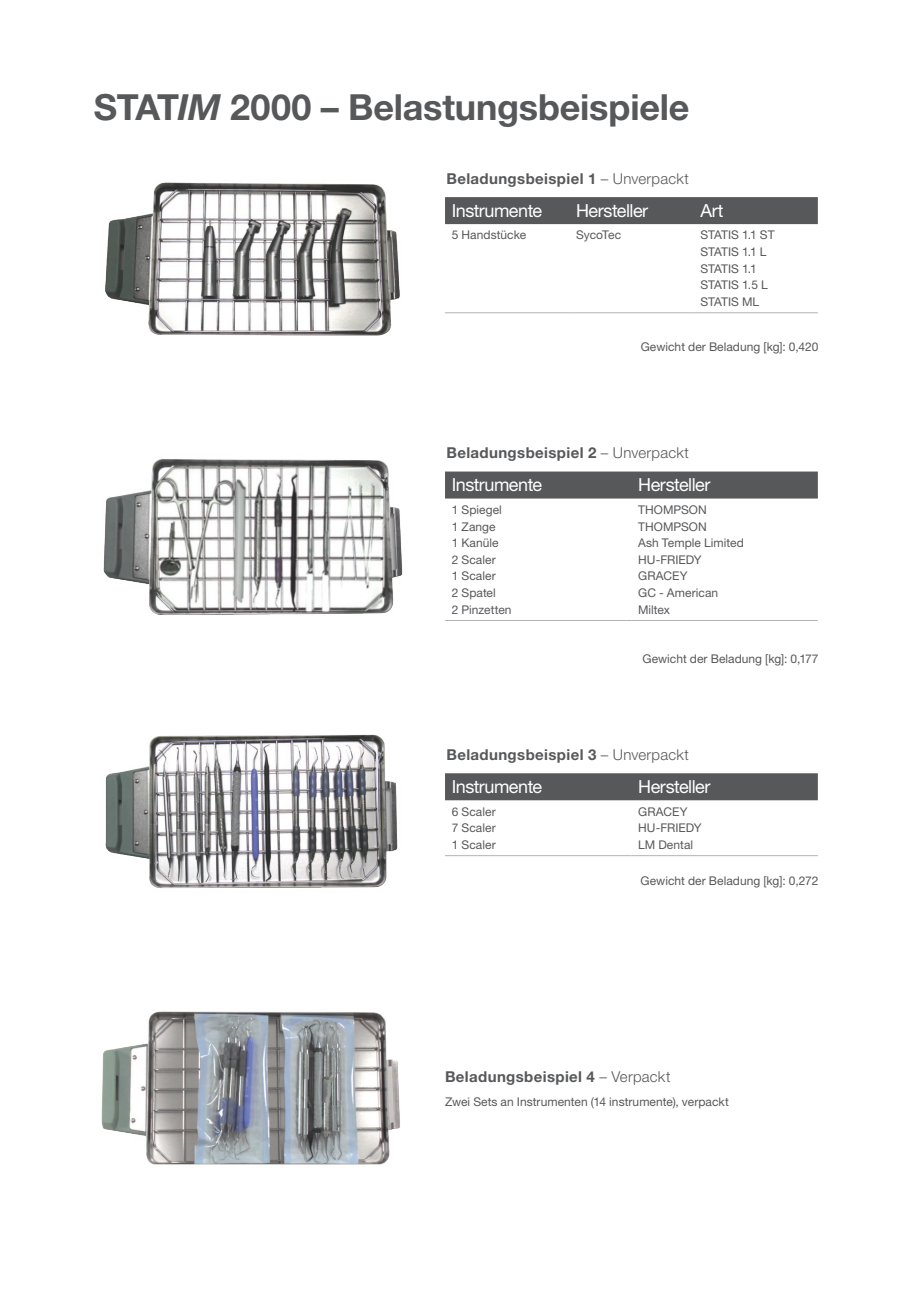
<style>
.page{position:relative;width:919px;height:1289px;background:#fff}
.page>*{position:absolute;margin:0;border:0;box-sizing:border-box;transform-origin:0 0}
.t1{font:700 36px "Helvetica Neue LT Pro";letter-spacing:-.005em;color:#57585a}
.t2{font:18px "Helvetica Neue LT Pro";letter-spacing:-.03em;color:#fff}
.t3{font:700 15px "Helvetica Neue LT Pro";letter-spacing:.025em;color:#57585a}
.t4{font:12px "Helvetica Neue LT Pro";letter-spacing:.005em;color:#57585a}
.s1{font-style:italic}
.s2{font-weight:300}
</style>
<div class="page">
<img style="left:105px;top:182px;width:295px;height:154px">
<img style="left:103px;top:459px;width:300px;height:156px">
<img style="left:105px;top:734px;width:293px;height:154px">
<img style="left:101px;top:1011px;width:299px;height:154px">
<div style="left:445px;top:197px;width:372px;height:27px;background:#57585a"></div>
<hr style="left:445px;top:312px;width:124px;height:1px;background:#b2b3b7">
<hr style="left:569px;top:312px;width:124px;height:1px;background:#b2b3b7">
<hr style="left:693px;top:312px;width:124px;height:1px;background:#b2b3b7">
<div style="left:445px;top:471px;width:372px;height:27px;background:#57585a"></div>
<hr style="left:445px;top:620px;width:186px;height:1px;background:#b2b3b7">
<hr style="left:631px;top:620px;width:186px;height:1px;background:#b2b3b7">
<div style="left:445px;top:773px;width:372px;height:27px;background:#57585a"></div>
<hr style="left:445px;top:855px;width:186px;height:1px;background:#b2b3b7">
<hr style="left:631px;top:855px;width:186px;height:1px;background:#b2b3b7">
<p class="t1" style="left:94px;top:84px;width:597px">STAT<span class="s1">IM</span> 2000 – Belastungsbeispiele</p>
<p class="t3" style="left:446px;top:169px;width:244px">Beladungsbeispiel 1 <span class="s2">– Unverpackt</span></p>
<p class="t2" style="left:452px;top:200px;width:92px">Instrumente</p>
<p class="t2" style="left:576px;top:200px;width:74px">Hersteller</p>
<p class="t2" style="left:700px;top:200px;width:25px">Art</p>
<p class="t4" style="left:452px;top:228px;width:76px">5 Handstücke</p>
<p class="t4" style="left:576px;top:228px;width:47px">SycoTec</p>
<p class="t4" style="left:700px;top:228px;width:76px">STATIS 1.1 ST</p>
<p class="t4" style="left:700px;top:245px;width:68px">STATIS 1.1 L</p>
<p class="t4" style="left:700px;top:261px;width:58px">STATIS 1.1</p>
<p class="t4" style="left:700px;top:278px;width:69px">STATIS 1.5 L</p>
<p class="t4" style="left:700px;top:294px;width:60px">STATIS ML</p>
<p class="t4" style="left:640px;top:340px;width:179px">Gewicht der Beladung [kg]: 0,420</p>
<p class="t3" style="left:446px;top:443px;width:244px">Beladungsbeispiel 2 <span class="s2">– Unverpackt</span></p>
<p class="t2" style="left:452px;top:474px;width:92px">Instrumente</p>
<p class="t2" style="left:638px;top:474px;width:74px">Hersteller</p>
<p class="t4" style="left:452px;top:502px;width:52px">1 Spiegel</p>
<p class="t4" style="left:452px;top:519px;width:45px">1 Zange</p>
<p class="t4" style="left:452px;top:535px;width:48px">1 Kanüle</p>
<p class="t4" style="left:452px;top:552px;width:45px">2 Scaler</p>
<p class="t4" style="left:452px;top:569px;width:45px">1 Scaler</p>
<p class="t4" style="left:452px;top:585px;width:46px">2 Spatel</p>
<p class="t4" style="left:452px;top:602px;width:61px">2 Pinzetten</p>
<p class="t4" style="left:638px;top:502px;width:70px">THOMPSON</p>
<p class="t4" style="left:638px;top:519px;width:70px">THOMPSON</p>
<p class="t4" style="left:638px;top:535px;width:107px">Ash Temple Limited</p>
<p class="t4" style="left:638px;top:552px;width:65px">HU-FRIEDY</p>
<p class="t4" style="left:638px;top:569px;width:51px">GRACEY</p>
<p class="t4" style="left:638px;top:585px;width:81px">GC - American</p>
<p class="t4" style="left:638px;top:602px;width:33px">Miltex</p>
<p class="t4" style="left:642px;top:652px;width:177px">Gewicht der Beladung [kg]: 0,177</p>
<p class="t3" style="left:446px;top:745px;width:244px">Beladungsbeispiel 3 <span class="s2">– Unverpackt</span></p>
<p class="t2" style="left:452px;top:776px;width:92px">Instrumente</p>
<p class="t2" style="left:638px;top:776px;width:74px">Hersteller</p>
<p class="t4" style="left:452px;top:804px;width:45px">6 Scaler</p>
<p class="t4" style="left:452px;top:820px;width:45px">7 Scaler</p>
<p class="t4" style="left:452px;top:837px;width:45px">1 Scaler</p>
<p class="t4" style="left:638px;top:804px;width:51px">GRACEY</p>
<p class="t4" style="left:638px;top:820px;width:65px">HU-FRIEDY</p>
<p class="t4" style="left:638px;top:837px;width:57px">LM Dental</p>
<p class="t4" style="left:640px;top:873px;width:179px">Gewicht der Beladung [kg]: 0,272</p>
<p class="t3" style="left:445px;top:1067px;width:227px">Beladungsbeispiel 4 <span class="s2">– Verpackt</span></p>
<p class="t4" style="left:445px;top:1094px;width:285px">Zwei Sets an Instrumenten (14 instrumente), verpackt</p>
</div>
